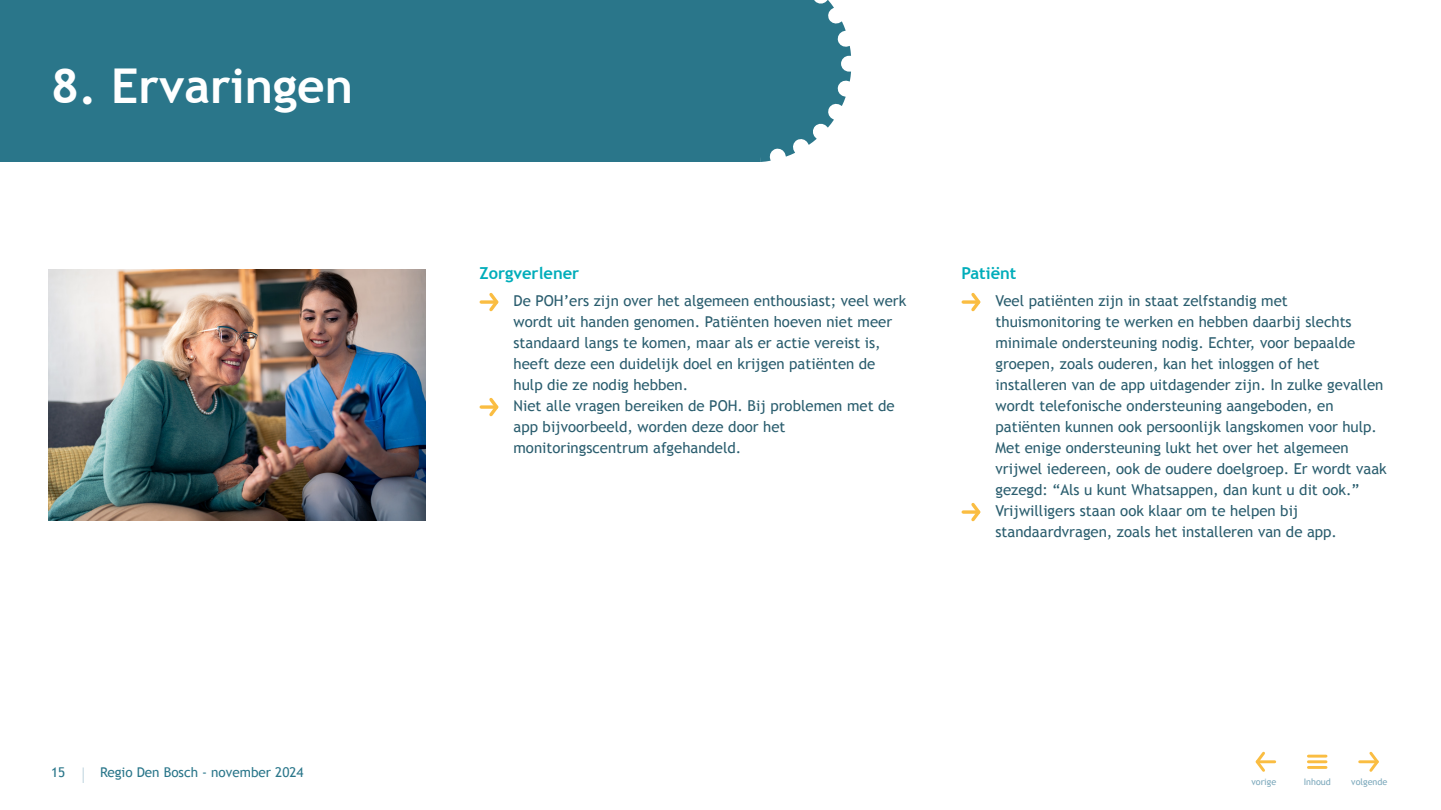
<style>
.page{position:relative;width:1441px;height:810px;background:#fff}
.page>*{position:absolute;margin:0;border:0;box-sizing:border-box;transform-origin:0 0}
.Hoofdstuk_titel{font:700 48px "Trebuchet MS";color:#fff}
.Alinekop{font:700 16.5px "Trebuchet MS";color:#00adba}
.Opsomming{font:15px/21px "Trebuchet MS";color:#2a5d6e}
.t1{font:13.5px "Trebuchet MS";color:#2a768a}
.t2{font:9px "Trebuchet MS";color:#7ba8bb}
</style>
<div class="page">
<svg style="left:481px;top:300px;width:5px;height:4px"></svg>
<svg style="left:486px;top:292px;width:13px;height:20px"></svg>
<svg style="left:481px;top:405px;width:5px;height:4px"></svg>
<svg style="left:486px;top:397px;width:13px;height:20px"></svg>
<svg style="left:963px;top:300px;width:5px;height:4px"></svg>
<svg style="left:968px;top:292px;width:13px;height:20px"></svg>
<svg style="left:963px;top:510px;width:5px;height:4px"></svg>
<svg style="left:968px;top:502px;width:13px;height:20px"></svg>
<svg style="left:764px;top:0;width:87px;height:162px"></svg>
<div style="left:0;top:0;width:764px;height:162px;background:#2a768a"></div>
<img style="left:48px;top:269px;width:378px;height:252px">
<svg style="left:83px;top:767px;width:1px;height:16px"></svg>
<hr style="left:1359px;top:760px;width:18px;height:3px;background:#fabd42">
<svg style="left:1366px;top:751px;width:13px;height:21px"></svg>
<hr style="left:1256px;top:760px;width:18px;height:3px;background:#fabd42">
<svg style="left:1255px;top:751px;width:12px;height:21px"></svg>
<hr style="left:1308px;top:755px;width:17px;height:3px;background:#fabd42">
<hr style="left:1308px;top:760px;width:17px;height:3px;background:#fabd42">
<hr style="left:1308px;top:766px;width:17px;height:3px;background:#fabd42">
<p class="Hoofdstuk_titel" style="left:51px;top:56px;width:304px">8. Ervaringen</p>
<p class="t1" style="left:51px;top:765px;width:16px">15</p>
<p class="t1" style="left:100px;top:765px;width:205px">Regio Den Bosch - november 2024</p>
<p class="Alinekop" style="left:479px;top:263px;width:101px">Zorgverlener</p>
<p class="Opsomming" style="left:513px;top:290px;width:394px">De POH’ers zijn over het algemeen enthousiast; veel werk wordt uit handen genomen. Patiënten hoeven niet meer standaard langs te komen, maar als er actie vereist is, heeft deze een duidelijk doel en krijgen patiënten de hulp die ze nodig hebben.</p>
<p class="Opsomming" style="left:513px;top:395px;width:383px">Niet alle vragen bereiken de POH. Bij problemen met de app bijvoorbeeld, worden deze door het monitoringscentrum afgehandeld.</p>
<p class="Alinekop" style="left:961px;top:263px;width:56px">Patiënt</p>
<p class="Opsomming" style="left:995px;top:290px;width:393px">Veel patiënten zijn in staat zelfstandig met thuismonitoring te werken en hebben daarbij slechts minimale ondersteuning nodig. Echter, voor bepaalde groepen, zoals ouderen, kan het inloggen of het installeren van de app uitdagender zijn. In zulke gevallen wordt telefonische ondersteuning aangeboden, en patiënten kunnen ook persoonlijk langskomen voor hulp.<br>Met enige ondersteuning lukt het over het algemeen vrijwel iedereen, ook de oudere doelgroep. Er wordt vaak gezegd: “Als u kunt Whatsappen, dan kunt u dit ook.”</p>
<p class="Opsomming" style="left:995px;top:500px;width:343px">Vrijwilligers staan ook klaar om te helpen bij standaardvragen, zoals het installeren van de app.</p>
<p class="t2" style="left:1251px;top:777px;width:26px">vorige</p>
<p class="t2" style="left:1303px;top:777px;width:29px">Inhoud</p>
<p class="t2" style="left:1350px;top:777px;width:38px">volgende</p>
</div>
